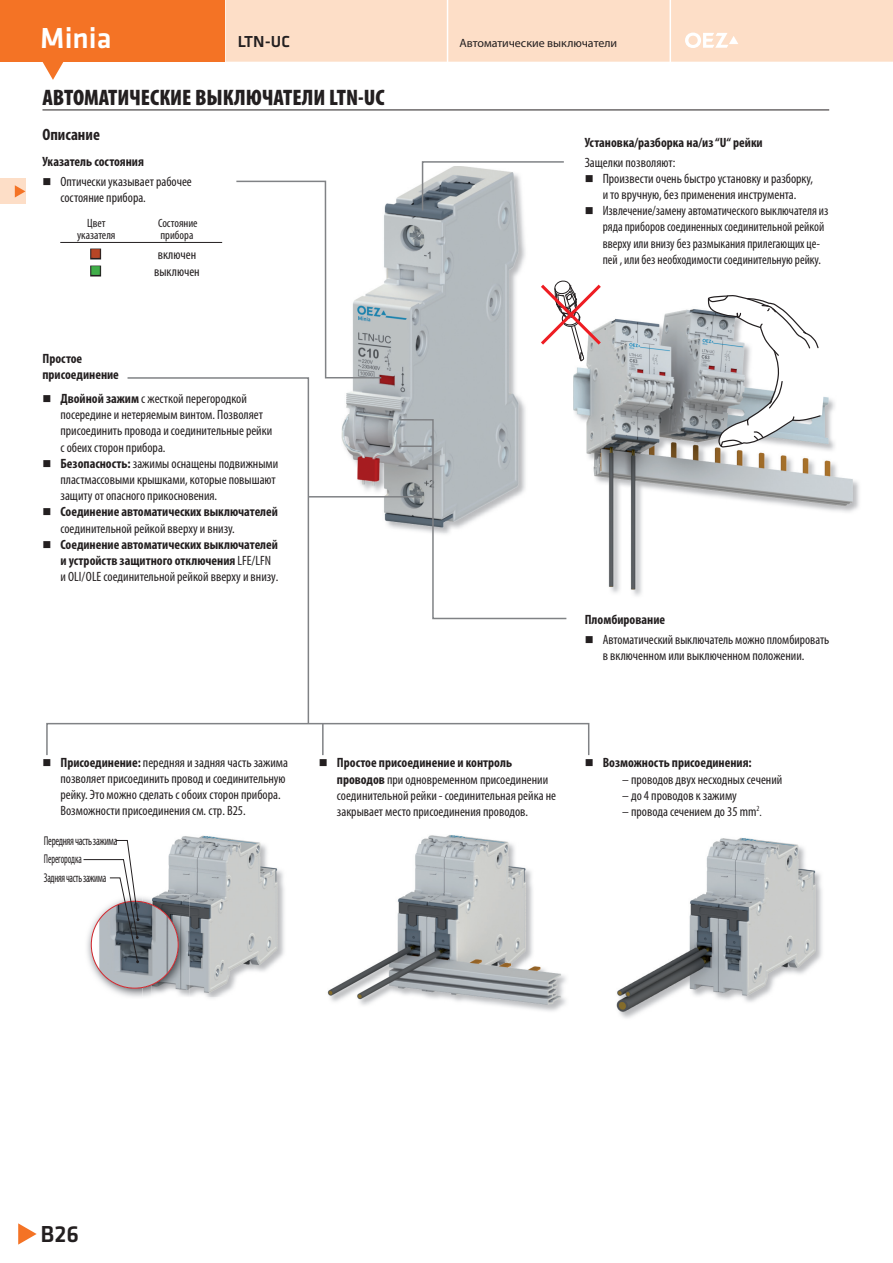
<style>
.page{position:relative;width:893px;height:1263px;background:#fff}
.page>*{position:absolute;margin:0;border:0;box-sizing:border-box;transform-origin:0 0}
.t1{font:500 30px "Klavika";color:#fff}
.t2{font:500 24px "Klavika";color:#231f20}
.t3{font:900 condensed 22.5px "Myriad Pro";color:#231f20}
.t4{font:700 condensed 16.5px "Myriad Pro";color:#231f20}
.t5{font:500 16.5px "Klavika";color:#231f20}
.t6{font:condensed 13.5px/16.2px "Myriad Pro";color:#231f20}
.t7{font:700 condensed 13.5px/16.2px "Myriad Pro";color:#231f20}
.t8{font:condensed 12.75px/18.6px "Myriad Pro";letter-spacing:-.03em;color:#231f20;scale:.8 1}
.t9{font:condensed 12px/12px "Myriad Pro";color:#231f20;text-align:center}
.t10{font:12px "Myriad Pro";color:#231f20}
.s1{font-weight:700}
.s2{font-weight:400}
.s3{font-size:12px}
</style>
<div class="page">
<div style="left:0;top:0;width:224px;height:62px;background:#f47325"></div>
<svg style="left:42px;top:62px;width:22px;height:18px"></svg>
<svg style="left:18px;top:1223px;width:19px;height:22px"></svg>
<div style="left:226px;top:0;width:667px;height:62px;background:#fddec7"></div>
<div style="left:0;top:179px;width:25px;height:25px;background:#fddec7"></div>
<svg style="left:15px;top:185px;width:10px;height:13px"></svg>
<hr style="left:42px;top:110px;width:787px;height:1px;background:#231f20">
<img style="left:341px;top:184px;width:185px;height:345px">
<img style="left:328px;top:835px;width:238px;height:176px">
<img style="left:573px;top:309px;width:286px;height:287px">
<hr style="left:322px;top:723px;width:2px;height:32px;background:#808285">
<svg style="left:126px;top:377px;width:184px;height:346px"></svg>
<svg style="left:421px;top:161px;width:143px;height:51px"></svg>
<svg style="left:235px;top:180px;width:148px;height:199px"></svg>
<svg style="left:398px;top:418px;width:169px;height:202px"></svg>
<hr style="left:60px;top:242px;width:162px;height:1px;background:#231f20">
<div style="left:46px;top:723px;width:543px;height:33px;border:2px solid #808285"></div>
<hr style="left:399px;top:446px;width:34px;height:1px;background:#808285">
<hr style="left:308px;top:496px;width:114px;height:2px;background:#808285">
<img style="left:159px;top:835px;width:125px;height:162px">
<img style="left:142px;top:895px;width:47px;height:102px">
<img style="left:91px;top:901px;width:87px;height:87px">
<svg style="left:83px;top:840px;width:56px;height:123px"></svg>
<img style="left:617px;top:838px;width:204px;height:180px">
<svg style="left:541px;top:280px;width:65px;height:82px"></svg>
<svg style="left:707px;top:295px;width:119px;height:153px"></svg>
<h1 class="t1" style="left:40px;top:20px;width:73px">Minia</h1>
<p class="t5" style="left:238px;top:32px;width:54px">LTN-UC</p>
<p class="t10" style="left:459px;top:39px;width:159px">Автоматические выключатели</p>
<h3 class="t3" style="left:42px;top:84px;width:344px">АВТОМАТИЧЕСКИЕ ВЫКЛЮЧАТЕЛИ LTN-UC</h3>
<p class="t4" style="left:42px;top:125px;width:59px">Описание</p>
<p class="t7" style="left:42px;top:153px;width:103px">Указатель состояния</p>
<p class="t6" style="left:60px;top:173px;width:133px">Оптически указывает рабочее состояние прибора.</p>
<p class="t9" style="left:77px;top:217px;width:40px">Цвет указателя</p>
<p class="t9" style="left:158px;top:217px;width:41px;text-align:left">Состояние прибора</p>
<p class="t6" style="left:154px;top:245px;width:47px;line-height:17.5px">включен выключен</p>
<p class="t7" style="left:42px;top:350px;width:78px">Простое присоединение</p>
<p class="t6" style="left:60px;top:390px;width:219px"><span class="s1">Двойной зажим</span> с жесткой перегородкой посередине и нетеряемым винтом. Позволяет присоединить провода и соединительные рейки с обеих сторон прибора.<br><span class="s1">Безопасность:</span> зажимы оснащены подвижными пластмассовыми крышками, которые повышают защиту от опасного прикосновения.</p>
<p class="t7" style="left:60px;top:504px;width:219px">Соединение автоматических выключателей</p>
<p class="t6" style="left:60px;top:520px;width:176px">соединительной рейкой вверху и внизу.</p>
<p class="t7" style="left:60px;top:536px;width:220px">Соединение автоматических выключателей и устройств защитного отключения <span class="s2">LFE/LFN и OLI/ OLE соединительной рейкой вверху и внизу.</span></p>
<p class="t7" style="left:585px;top:134px;width:180px">Установка/разборка на/из “U“ рейки</p>
<p class="t6" style="left:603px;top:154px;width:227px;text-indent:-18px">Защелки позволяют:<br>Произвести очень быстро установку и разборку,<br>и то вручную, без применения инструмента.<br>Извлечение/замену автоматического выключателя из ряда приборов соединенных соединительной рейкой вверху или внизу без размыкания прилегающих це&shy;пей , или без необходимости соединительную рейку.</p>
<p class="t7" style="left:585px;top:611px;width:82px">Пломбирование</p>
<p class="t6" style="left:603px;top:631px;width:228px">Автоматический выключатель можно пломбировать в включенном или выключенном положении.</p>
<p class="t6" style="left:60px;top:754px;width:229px"><span class="s1">Присоединение:</span> передняя и задняя часть зажима позволяет присоединить провод и соединительную рейку. Это можно сделать с обоих сторон прибора.<br>Возможности присоединения см. стр. B25.</p>
<p class="t8" style="left:44px;top:831px;width:93px">Передняя часть зажима<br>Перегородка<br>Задняя часть зажима</p>
<p class="t6" style="left:337px;top:755px;width:221px"><span class="s1">Простое присоединение и контроль проводов</span> при одновременном присоединении соединительной рейки - соединительная рейка не закрывает место присоединения проводов.</p>
<p class="t7" style="left:603px;top:755px;width:151px">Возможность присоединения:</p>
<p class="t6" style="left:622px;top:771px;width:162px">– проводов двух несходных сечений</p>
<p class="t6" style="left:622px;top:787px;width:116px">– до 4 проводов к зажиму</p>
<p class="t6" style="left:622px;top:803px;width:141px">– провода сечением до 35 mm<sup>2</sup><span class="s3">.</span></p>
<h2 class="t2" style="left:41px;top:1219px;width:40px">B26</h2>
</div>
